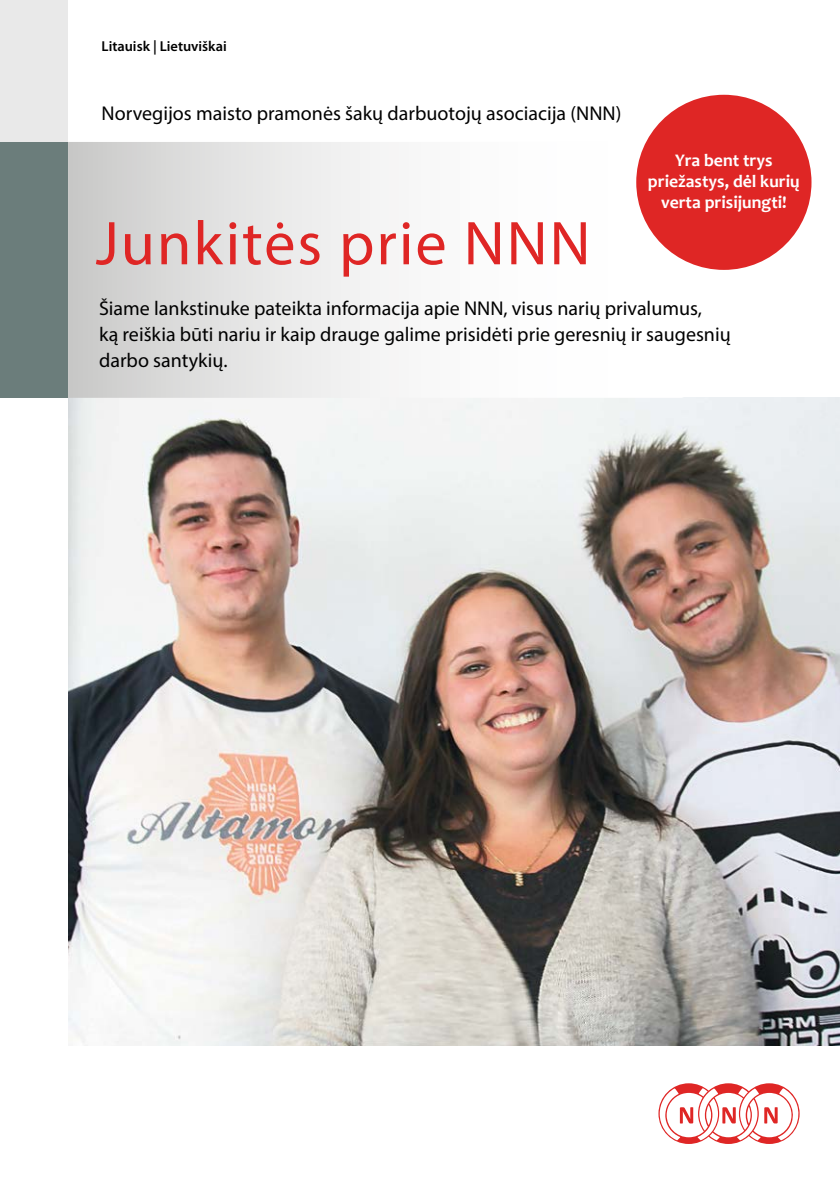
<style>
.page{position:relative;width:840px;height:1191px;background:#fff}
.page>*{position:absolute;margin:0;border:0;box-sizing:border-box;transform-origin:0 0}
.t1{font:62.4px "Myriad Pro";letter-spacing:.03em;color:#df2625}
.t2{font:20px/26px "Myriad Pro";color:#000}
.t3{font:700 17.8px/21.2px "Candara";color:#fff;text-align:center}
.t4{font:600 14.4px "Myriad Pro";color:#000}
</style>
<div class="page">
<img style="left:68px;top:398px;width:771px;height:647px">
<svg style="left:68px;top:142px;width:619px;height:256px"></svg>
<div style="left:0;top:0;width:68px;height:142px;background:#e9e9e9"></div>
<div style="left:0;top:142px;width:68px;height:256px;background:#6b7d7b"></div>
<div style="left:636px;top:95px;width:175px;height:175px;background:#df2625;border-radius:50%"></div>
<svg style="left:658px;top:1083px;width:141px;height:61px"></svg>
<p class="t4" style="left:101px;top:36px;width:127px">Litauisk | Lietuviškai</p>
<p class="t2" style="left:101px;top:100px;width:521px">Norvegijos maisto pramonės šakų darbuotojų asociacija (NNN)</p>
<p class="t3" style="left:647px;top:149px;width:153px">Yra bent trys priežastys, dėl kurių verta prisijungti!</p>
<h1 class="t1" style="left:96px;top:205px;width:496px">Junkitės prie NNN</h1>
<p class="t2" style="left:99px;top:294px;width:633px">Šiame lankstinuke pateikta informacija apie NNN, visus narių privalumus,<br>ką reiškia būti nariu ir kaip drauge galime prisidėti prie geresnių ir saugesnių darbo santykių.</p>
</div>
